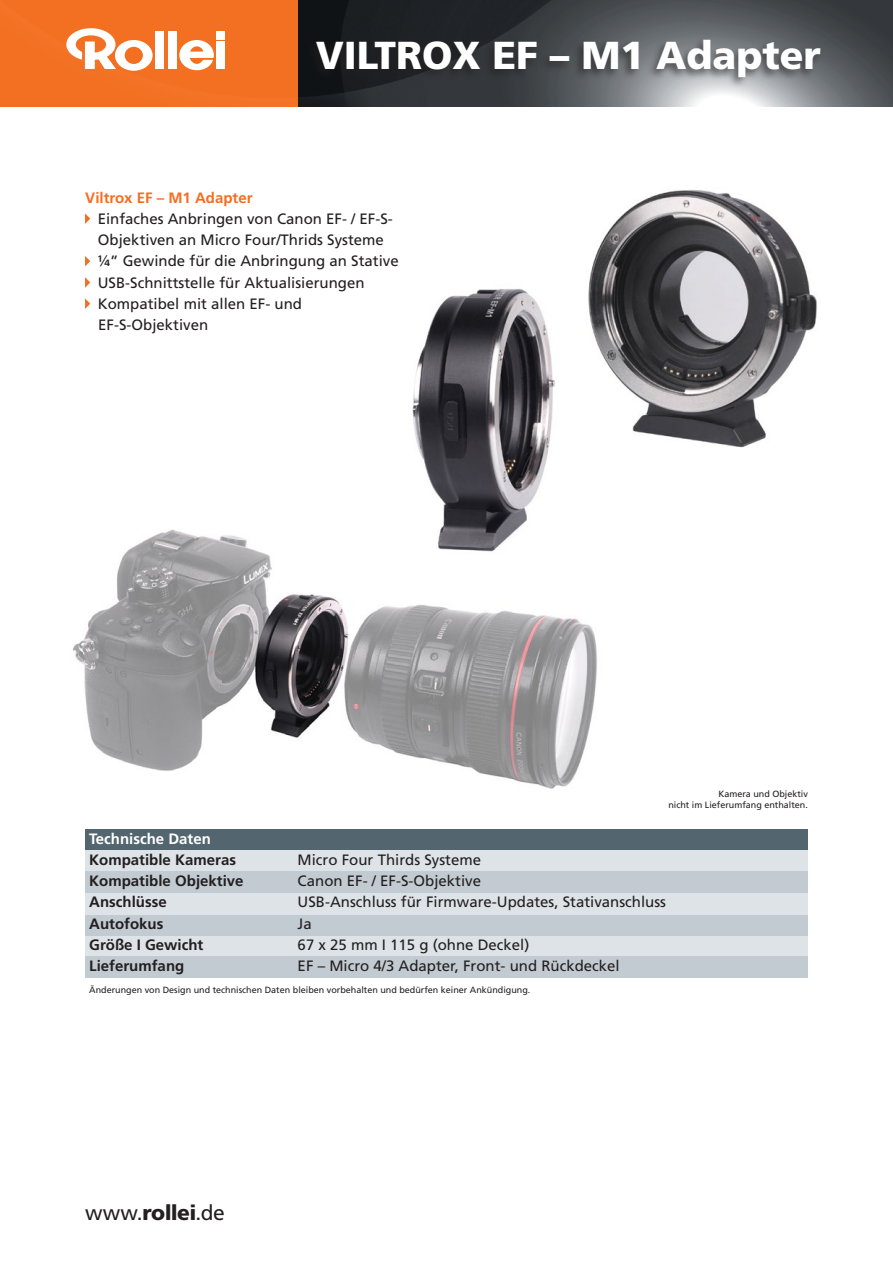
<style>
.page{position:relative;width:893px;height:1263px;background:#fff}
.page>*{position:absolute;margin:0;border:0;box-sizing:border-box;transform-origin:0 0}
.t1{font:900 39px "Frutiger LT";color:#fff}
.t2{font:21px "Frutiger LT";color:#231f20}
.t3{font:15px/21.3px "Frutiger LT";color:#231f20}
.t4{font:700 15px "Frutiger LT";color:#231f20}
.t5{font:700 15px "Frutiger LT";color:#f36e21}
._020_bold{font:700 15px "Frutiger LT";color:#fff}
.t6{font:9px "Frutiger LT";color:#231f20}
.s1{font-weight:900}
</style>
<div class="page">
<img style="left:73px;top:529px;width:524px;height:260px">
<img style="left:588px;top:190px;width:229px;height:258px">
<img style="left:398px;top:289px;width:174px;height:291px">
<div style="left:85px;top:829px;width:723px;height:21px;background:#53656e"></div>
<div style="left:85px;top:935px;width:723px;height:22px;background:#dee3e7"></div>
<div style="left:85px;top:850px;width:723px;height:22px;background:#dee3e7"></div>
<div style="left:85px;top:872px;width:723px;height:21px;background:#c2cbd1"></div>
<div style="left:85px;top:914px;width:723px;height:21px;background:#c2cbd1"></div>
<div style="left:85px;top:957px;width:723px;height:21px;background:#c2cbd1"></div>
<div style="left:85px;top:893px;width:723px;height:21px;background:#dee3e7"></div>
<img style="left:298px;top:0;width:595px;height:106px">
<div style="left:0;top:0;width:298px;height:106px;background:#f36f21"></div>
<svg style="left:179px;top:40px;width:35px;height:30px"></svg>
<div style="left:155px;top:32px;width:9px;height:37px;background:#fff"></div>
<div style="left:168px;top:32px;width:8px;height:37px;background:#fff"></div>
<div style="left:216px;top:32px;width:9px;height:8px;background:#fff"></div>
<div style="left:216px;top:41px;width:9px;height:28px;background:#fff"></div>
<svg style="left:66px;top:28px;width:87px;height:43px"></svg>
<svg style="left:85px;top:213px;width:5px;height:11px"></svg>
<svg style="left:85px;top:256px;width:5px;height:10px"></svg>
<svg style="left:85px;top:277px;width:5px;height:11px"></svg>
<svg style="left:85px;top:298px;width:5px;height:11px"></svg>
<div style="left:306px;top:37px;width:517px;height:51px;background:#231f20;opacity:.6"></div>
<p class="t1" style="left:316px;top:31px;width:507px">VILTROX EF – M1 Adapter</p>
<p class="t5" style="left:85px;top:189px;width:169px">Viltrox EF – M1 Adapter</p>
<p class="t3" style="left:98px;top:208px;width:297px">Einfaches Anbringen von Canon EF- / EF-S-<br>Objektiven an Micro Four/Thrids Systeme</p>
<p class="t3" style="left:98px;top:251px;width:302px">¼” Gewinde für die Anbringung an Stative</p>
<p class="t3" style="left:98px;top:272px;width:268px">USB-Schnittstelle für Aktualisierungen</p>
<p class="t3" style="left:98px;top:293px;width:206px">Kompatibel mit allen EF- und<br>EF-S-Objektiven</p>
<p class="t6" style="left:718px;top:789px;width:91px">Kamera und Objektiv</p>
<p class="t6" style="left:668px;top:799px;width:141px">nicht im Lieferumfang enthalten.</p>
<p class="_020_bold" style="left:89px;top:830px;width:123px">Technische Daten</p>
<p class="t4" style="left:89px;top:851px;width:148px">Kompatible Kameras</p>
<p class="t3" style="left:298px;top:849px;width:185px">Micro Four Thirds Systeme</p>
<p class="t4" style="left:89px;top:872px;width:156px">Kompatible Objektive</p>
<p class="t3" style="left:298px;top:870px;width:185px">Canon EF- / EF-S-Objektive</p>
<p class="t4" style="left:89px;top:893px;width:79px">Anschlüsse</p>
<p class="t3" style="left:298px;top:892px;width:370px">USB-Anschluss für Firmware-Updates, Stativanschluss</p>
<p class="t4" style="left:89px;top:915px;width:76px">Autofokus</p>
<p class="t3" style="left:298px;top:913px;width:16px">Ja</p>
<p class="t4" style="left:89px;top:936px;width:116px">Größe I Gewicht</p>
<p class="t3" style="left:298px;top:934px;width:233px">67 x 25 mm I 115 g (ohne Deckel)</p>
<p class="t4" style="left:89px;top:957px;width:97px">Lieferumfang</p>
<p class="t3" style="left:298px;top:955px;width:324px">EF – Micro 4/3 Adapter, Front- und Rückdeckel</p>
<p class="t6" style="left:89px;top:984px;width:443px">Änderungen von Design und technischen Daten bleiben vorbehalten und bedürfen keiner Ankündigung.</p>
<p class="t2" style="left:85px;top:1201px;width:141px">www.<span class="s1">rollei</span>.de</p>
</div>
